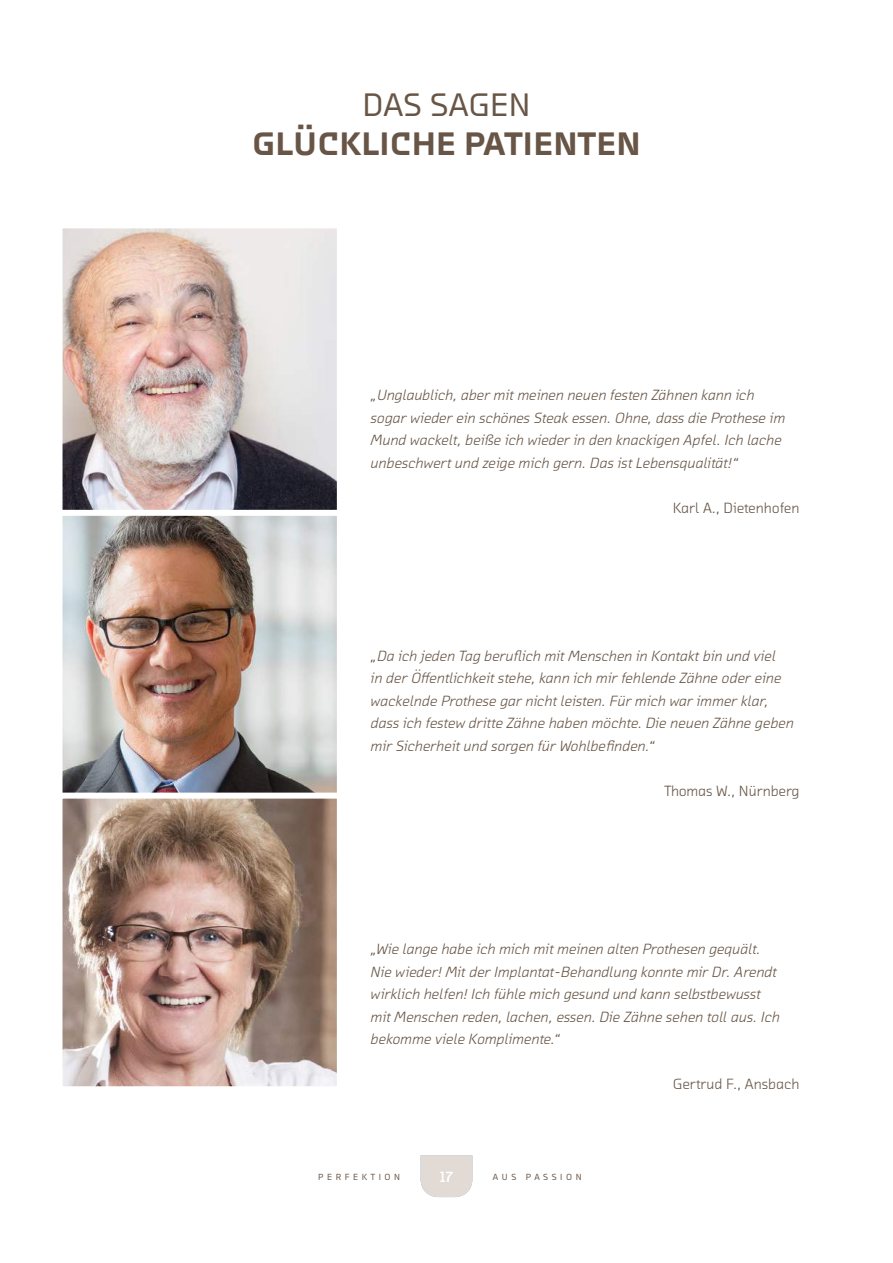
<style>
.page{position:relative;width:893px;height:1263px;background:#fff}
.page>*{position:absolute;margin:0;border:0;box-sizing:border-box;transform-origin:0 0}
.t1{font:900 33px "Chambers Sans OT";letter-spacing:.01em;color:#685546}
.t2{font:500 33px "Chambers Sans OT";letter-spacing:.005em;color:#685546}
.t3{font:italic 15px/22.5px "Chambers Sans OT";color:#685546}
.t4{font:15px "Chambers Sans OT";letter-spacing:-.005em;color:#685546}
.t5{font:700 15px "Chambers Sans OT";color:#fff}
.t6{font:500 9px "Chambers Sans OT";letter-spacing:.4em;color:#685546}
</style>
<div class="page">
<svg style="left:421px;top:1155px;width:51px;height:42px;background:#e1dbd7"></svg>
<img style="left:64px;top:229px;width:272px;height:281px">
<div style="left:57px;top:222px;width:286px;height:300px;border:6px solid #fff"></div>
<img style="left:64px;top:517px;width:272px;height:276px">
<div style="left:57px;top:510px;width:286px;height:299px;border:6px solid #fff"></div>
<img style="left:64px;top:800px;width:272px;height:285px">
<div style="left:57px;top:793px;width:286px;height:299px;border:6px solid #fff"></div>
<h1 class="t2" style="left:363px;top:84px;width:169px">DAS SAGEN</h1>
<h1 class="t1" style="left:252px;top:123px;width:390px">GLÜCKLICHE PATIENTEN</h1>
<p class="t3" style="left:370px;top:384px;width:420px">„Unglaublich,abermitmeinen neuen festen Zähnen kann ich sogarwiederein schönesSteakessen.Ohne,dassdie Prothese im Mund wackelt,beiße ich wiederin den knackigen Apfel.Ich lache unbeschwertund zeige mich gern.DasistLebensqualität!“</p>
<p class="t4" style="left:673px;top:499px;width:128px">Karl A., Dietenhofen</p>
<p class="t3" style="left:370px;top:644px;width:428px">„Da ich jeden Tag beruflich mitMenschen in Kontaktbin und viel in derÖffentlichkeitstehe,kann ich mirfehlende Zähne odereine wackelnde Prothese garnichtleisten.Fürmich warimmerklar, dassich festew dritte Zähne haben möchte.Die neuen Zähne geben mirSicherheitund sorgen fürWohlbefinden.“</p>
<p class="t4" style="left:664px;top:781px;width:137px">Thomas W., Nürnberg</p>
<p class="t3" style="left:370px;top:937px;width:415px">„Wie lange habe ich mich mitmeinen alten Prothesen gequält.<br>Nie wieder!MitderImplantat-Behandlung konnte mirDr.Arendt wirklich helfen!Ich fühle mich gesund und kann selbstbewusst mitMenschen reden,lachen,essen.Die Zähne sehen tollaus.Ich bekomme viele Komplimente.“</p>
<p class="t4" style="left:673px;top:1075px;width:128px">Gertrud F., Ansbach</p>
<p class="t5" style="left:440px;top:1167px;width:14px">17</p>
<p class="t6" style="left:318px;top:1171px;width:83px">PERFEKTION</p>
<p class="t6" style="left:493px;top:1171px;width:90px">AUS PASSION</p>
</div>
